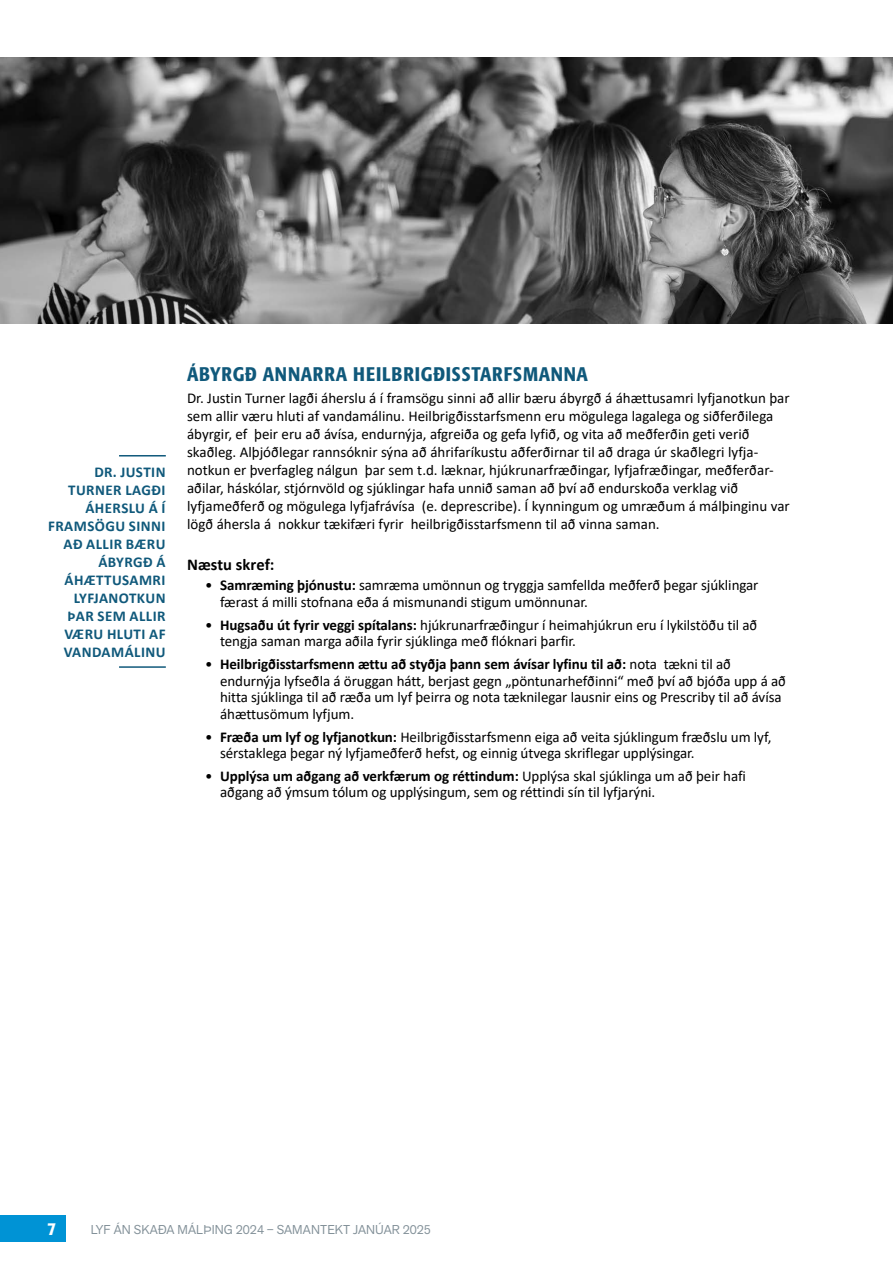
<style>
.page{position:relative;width:893px;height:1263px;background:#fff}
.page>*{position:absolute;margin:0;border:0;box-sizing:border-box;transform-origin:0 0}
.t1{font:500 condensed 19.5px "Formata";letter-spacing:.035em;color:#10597b}
.t2{font:500 condensed 18px "Formata";color:#fff}
.t3{font:700 16.5px "Calibri";letter-spacing:.005em;color:#000}
.t4{font:15px/18px "Calibri";letter-spacing:-.005em;color:#000}
.t5{font:700 15px/18px "Calibri";letter-spacing:.03em;color:#10597b;text-align:right}
.t6{font:12.75px "Akzid Grtsk Next";letter-spacing:.01em;color:#839199}
.s1{font-weight:700}
</style>
<div class="page">
<div style="left:0;top:1215px;width:65px;height:27px;background:#0093d5"></div>
<hr style="left:119px;top:455px;width:47px;height:1px;background:#10597b">
<hr style="left:119px;top:666px;width:47px;height:2px;background:#10597b">
<img style="left:0;top:57px;width:893px;height:267px">
<p class="t5" style="left:48px;top:463px;width:119px">DR. JUSTIN<br>TURNER LAGÐI<br>ÁHERSLU Á Í<br>FRAMSÖGU SINNI<br>AÐ ALLIR BÆRU<br>ÁBYRGÐ Á<br>ÁHÆTTUSAMRI<br>LYFJANOTKUN<br>ÞAR SEM ALLIR<br>VÆRU HLUTI AF<br>VANDAMÁLINU</p>
<h1 class="t1" style="left:187px;top:362px;width:402px">ÁBYRGÐ ANNARRA HEILBRIGÐISSTARFSMANNA</h1>
<p class="t4" style="left:187px;top:389px;width:604px">Dr. Justin Turner lagði áherslu á í framsögu sinni að allir bæru ábyrgð á áhættusamri lyfjanotkun þar sem allir væru hluti af vandamálinu. Heilbrigðisstarfsmenn eru mögulega lagalega og siðferðilega ábyrgir, ef þeir eru að ávísa, endurnýja, afgreiða og gefa lyfið, og vita að meðferðin geti verið<br>skað leg. Alþjóðlegar rannsóknir sýna að áhrifaríkustu aðferðirnar til að draga úr skaðlegri lyfja&shy;notkun er þverfagleg nálgun þar sem t.d. læknar, hjúkrunarfræðingar, lyfjafræðingar, meðferðar&shy;aðilar, háskólar, stjórnvöld og sjúklingar hafa unnið saman að því að endurskoða verklag við<br>lyfja meðferð og mögulega lyfjafrávísa (e. deprescribe). Í kynningum og umræðum á málþinginu var lögð áhersla á nokkur tækifæri fyrir heilbrigðisstarfsmenn til að vinna saman.</p>
<p class="t3" style="left:187px;top:552px;width:89px">Næstu skref:</p>
<p class="t4" style="left:220px;top:577px;width:540px;line-height:16.5px;text-indent:-15px">• <span class="s1">Samræming þjónustu:</span> samræma umönnun og tryggja samfellda meðferð þegar sjúklingar færast á milli stofnana eða á mismunandi stigum umönnunar.</p>
<p class="t4" style="left:220px;top:616px;width:539px;line-height:16.5px;text-indent:-15px">• <span class="s1">Hugsaðu út fyrir veggi spítalans:</span> hjúkrunarfræðingur í heimahjúkrun eru í lykilstöðu til að tengja saman marga aðila fyrir sjúklinga með flóknari þarfir.</p>
<p class="t4" style="left:220px;top:655px;width:568px;line-height:16.5px;text-indent:-15px">• <span class="s1">Heilbrigðisstarfsmenn ættu að styðja þann sem ávísar lyfinu til að:</span> nota tækni til að endurnýja lyfseðla á öruggan hátt, berjast gegn „pöntunarhefðinni“ með því að bjóða upp á að hitta sjúklinga til að ræða um lyf þeirra og nota tæknilegar lausnir eins og Prescriby til að ávísa áhættusömum lyfjum.</p>
<p class="t4" style="left:220px;top:728px;width:553px;line-height:16.5px;text-indent:-15px">• <span class="s1">Fræða um lyf og lyfjanotkun:</span> Heilbrigðisstarfsmenn eiga að veita sjúklingum fræðslu um lyf, sérstaklega þegar ný lyfjameðferð hefst, og einnig útvega skriflegar upplýsingar.</p>
<p class="t4" style="left:220px;top:767px;width:527px;line-height:16.5px;text-indent:-15px">• <span class="s1">Upplýsa um aðgang að verkfærum og réttindum:</span> Upplýsa skal sjúklinga um að þeir hafi aðgang að ýmsum tólum og upplýsingum, sem og réttindi sín til lyfjarýni.</p>
<p class="t2" style="left:48px;top:1218px;width:10px">7</p>
<p class="t6" style="left:91px;top:1221px;width:342px">LYF ÁN SKAÐA MÁLÞING 2024 – SAMANTEKT JANÚAR 2025</p>
</div>
